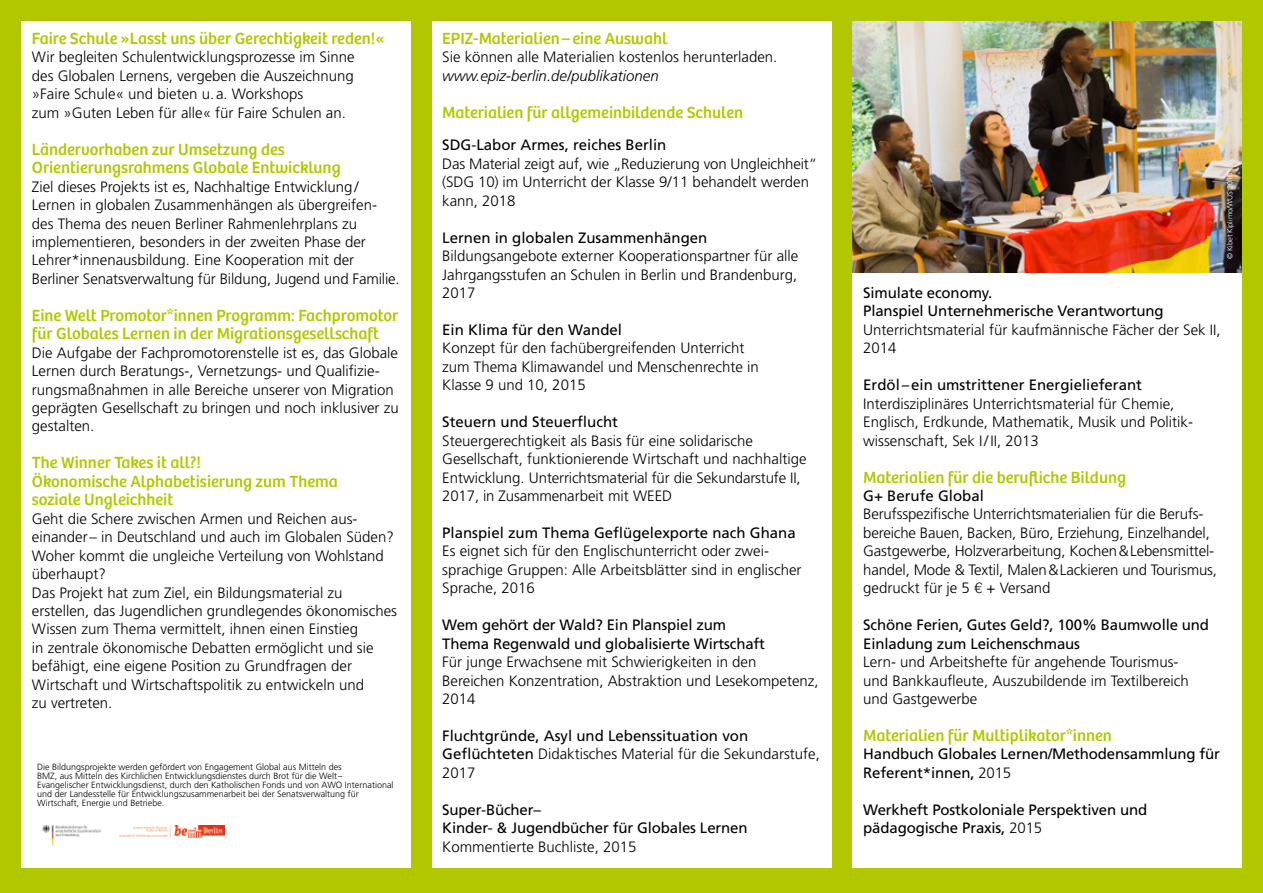
<style>
.page{position:relative;width:1263px;height:893px;background:#b1c800}
.page>*{position:absolute;margin:0;border:0;box-sizing:border-box;transform-origin:0 0}
.t1{font:16.8px/18.5px "Bree";color:#b1c800}
.t2{font:300 15px/18.5px "Frutiger";color:#000}
.t3{font:15px/18.5px "Frutiger";letter-spacing:-.01em;color:#000}
.t4{font:italic 300 15px "Frutiger";color:#000}
.t5{font:300 9px/9px "Frutiger";color:#000}
.t6{font:300 7.5px "Frutiger";letter-spacing:-.01em;color:#fff}
.s1{font-weight:300}
.s2{font-family:"Helvetica"}
</style>
<div class="page">
<div style="left:21px;top:21px;width:389px;height:846px;background:#fff"></div>
<div style="left:432px;top:21px;width:399px;height:846px;background:#fff"></div>
<div style="left:853px;top:261px;width:389px;height:606px;background:#fff"></div>
<img style="left:853px;top:21px;width:389px;height:251px">
<img style="left:120px;top:825px;width:105px;height:12px">
<img style="left:42px;top:825px;width:59px;height:21px">
<p class="t1" style="left:32px;top:29px;width:354px">Faire Schule »Lasst uns über Gerechtigkeit reden!«</p>
<p class="t2" style="left:32px;top:48px;width:324px">Wir begleiten Schulentwicklungsprozesse im Sinne des Globalen Lernens, vergeben die Auszeichnung »Faire Schule« und bieten u.a. Workshops<br>zum »Guten Leben für alle« für Faire Schulen an.</p>
<p class="t1" style="left:32px;top:140px;width:310px">Ländervorhaben zur Umsetzung des<br>Orientierungsrahmens Globale Entwicklung</p>
<p class="t2" style="left:32px;top:177px;width:369px">Ziel dieses Projekts ist es, Nachhaltige Entwicklung/ Lernen in globalen Zusammenhängen als übergreifen&shy;des Thema des neuen Berliner Rahmenlehrplans zu implementieren, besonders in der zweiten Phase der Lehrer*innenausbildung. Eine Kooperation mit der Berliner Senatsverwaltung für Bildung, Jugend und Familie.</p>
<p class="t1" style="left:32px;top:306px;width:368px">Eine Welt Promotor*innen Programm: Fachpromotor für Globales Lernen in der Migrationsgesellschaft</p>
<p class="t2" style="left:32px;top:343px;width:368px">Die Aufgabe der Fachpromotorenstelle ist es, das Globale Lernen durch Beratungs-, Vernetzungs- und Qualifizie&shy;rungsmaßnahmen in alle Bereiche unserer von Migration geprägten Gesellschaft zu bringen und noch inklusiver zu gestalten.</p>
<p class="t1" style="left:32px;top:454px;width:307px">The Winner Takes it all?!<br>Ökonomische Alphabetisierung zum Thema soziale Ungleichheit</p>
<p class="t2" style="left:32px;top:510px;width:367px">Geht die Schere zwischen Armen und Reichen aus&shy;einander– in Deutschland und auch im Globalen Süden?<br>Woher kommt die ungleiche Verteilung von Wohlstand überhaupt?<br>Das Projekt hat zum Ziel, ein Bildungsmaterial zu erstellen, das Jugendlichen grundlegendes ökonomisches Wissen zum Thema vermittelt, ihnen einen Einstieg<br>in zentrale ökonomische Debatten ermöglicht und sie befähigt, eine eigene Position zu Grundfragen der Wirtschaft und Wirtschaftspolitik zu entwickeln und<br>zu vertreten.</p>
<p class="t5" style="left:37px;top:763px;width:358px">Die Bildungsprojekte werden gefördert von Engagement Global aus Mitteln des<br>BMZ, aus Mitteln des Kirchlichen Entwicklungsdienstes durch Brot für die Welt– Evangelischer Entwicklungsdienst, durch den Katholischen Fonds und von AWO International und der Landesstelle für Entwicklungszusammenarbeit bei der Senatsverwaltung für Wirtschaft, Energie und Betriebe.</p>
<p class="t1" style="left:442px;top:29px;width:227px">EPIZ-Materialien–eine Auswahl</p>
<p class="t2" style="left:442px;top:48px;width:337px">Sie können alle Materialien kostenlos herunterladen.</p>
<p class="t4" style="left:442px;top:67px;width:218px">www.epiz-berlin.de/publikationen</p>
<p class="t1" style="left:442px;top:103px;width:302px">Materialien für allgemeinbildende Schulen</p>
<p class="t3" style="left:442px;top:136px;width:226px">SDG-Labor Armes, reiches Berlin</p>
<p class="t2" style="left:442px;top:155px;width:376px">Das Material zeigt auf, wie „Reduzierung von Ungleichheit“ (SDG 10) im Unterricht der Klasse 9/11 behandelt werden kann, 2018</p>
<p class="t3" style="left:442px;top:228px;width:267px">Lernen in globalen Zusammenhängen</p>
<p class="t2" style="left:442px;top:247px;width:358px;text-align:justify">Bildungsangebote externer Kooperationspartner für alle Jahrgangsstufen an Schulen in Berlin und Brandenburg, 2017</p>
<p class="t3" style="left:442px;top:321px;width:181px">Ein Klima für den Wandel</p>
<p class="t2" style="left:442px;top:339px;width:318px">Konzept für den fachübergreifenden Unterricht zum Thema Klimawandel und Menschenrechte in<br>Klasse 9 und 10, 2015</p>
<p class="t3" style="left:442px;top:413px;width:177px">Steuern und Steuerflucht</p>
<p class="t2" style="left:442px;top:431px;width:366px">Steuergerechtigkeit als Basis für eine solidarische Gesellschaft, funktionierende Wirtschaft und nachhaltige Entwicklung. Unterrichtsmaterial für die Sekundarstufe II, 2017, in Zusammenarbeit mit WEED</p>
<p class="t3" style="left:442px;top:523px;width:355px">Planspiel zum Thema Geflügelexporte nach Ghana</p>
<p class="t2" style="left:442px;top:542px;width:361px">Es eignet sich für den Englischunterricht oder zwei&shy;sprachige Gruppen: Alle Arbeitsblätter sind in englischer<br>Sprache, 2016</p>
<p class="t3" style="left:442px;top:616px;width:324px">Wem gehört der Wald? Ein Planspiel zum<br>Thema Regenwald und globalisierte Wirtschaft</p>
<p class="t2" style="left:442px;top:653px;width:378px">Für junge Erwachsene mit Schwierigkeiten in den<br>Bereichen Konzentration, Abstraktion und Lesekompetenz,<br>2014</p>
<p class="t3" style="left:442px;top:726px;width:379px">Fluchtgründe, Asyl und Lebenssituation von<br>Geflüchteten <span class="s1">Didaktisches Material für die Sekundarstufe,<br>2017</span></p>
<p class="t3" style="left:442px;top:800px;width:307px">Super-Bücher–<br>Kinder- &amp; Jugendbücher für Globales Lernen</p>
<p class="t2" style="left:442px;top:837px;width:196px">Kommentierte Buchliste, 2015</p>
<p class="t6" style="left:1225px;top:259px;width:87px;rotate:-90deg">© Kibet Kiplimo/WUS 2016</p>
<p class="t3" style="left:863px;top:284px;width:302px">Simulate economy.<br>Planspiel Unternehmerische Verantwortung</p>
<p class="t2" style="left:863px;top:321px;width:359px">Unterrichtsmaterial für kaufmännische Fächer der Sek II,<br>2014</p>
<p class="t3" style="left:863px;top:376px;width:280px">Erdöl–ein umstrittener Energielieferant</p>
<p class="t2" style="left:863px;top:395px;width:330px">Interdisziplinäres Unterrichtsmaterial für Chemie,<br>Englisch, Erdkunde, Mathematik, Musik und Politik&shy;wissenschaft, Sek I/II, 2013</p>
<p class="t1" style="left:863px;top:468px;width:264px">Materialien für die berufliche Bildung</p>
<p class="t3" style="left:863px;top:487px;width:122px">G+ Berufe Global</p>
<p class="t2" style="left:863px;top:505px;width:355px">Berufsspezifische Unterrichtsmaterialien für die Berufs&shy;bereiche Bauen, Backen, Büro, Erziehung, Einzelhandel, Gastgewerbe, Holzverarbeitung, Kochen&amp;Lebensmittel&shy;handel, Mode &amp; Textil, Malen&amp;Lackieren und Tourismus, gedruckt für je 5 <span class="s2">€</span> + Versand</p>
<p class="t3" style="left:863px;top:616px;width:347px">Schöne Ferien, Gutes Geld?, 100% Baumwolle und<br>Einladung zum Leichenschmaus</p>
<p class="t2" style="left:863px;top:653px;width:327px">Lern- und Arbeitshefte für angehende Tourismus&shy;und Bankkaufleute, Auszubildende im Textilbereich und Gastgewerbe</p>
<p class="t1" style="left:863px;top:726px;width:250px">Materialien für Multiplikator*innen</p>
<p class="t3" style="left:863px;top:745px;width:358px">Handbuch Globales Lernen/Methodensammlung für<br>Referent*innen, <span class="s1">2015</span></p>
<p class="t3" style="left:863px;top:800px;width:285px">Werkheft Postkoloniale Perspektiven und pädagogische Praxis, <span class="s1">2015</span></p>
</div>
